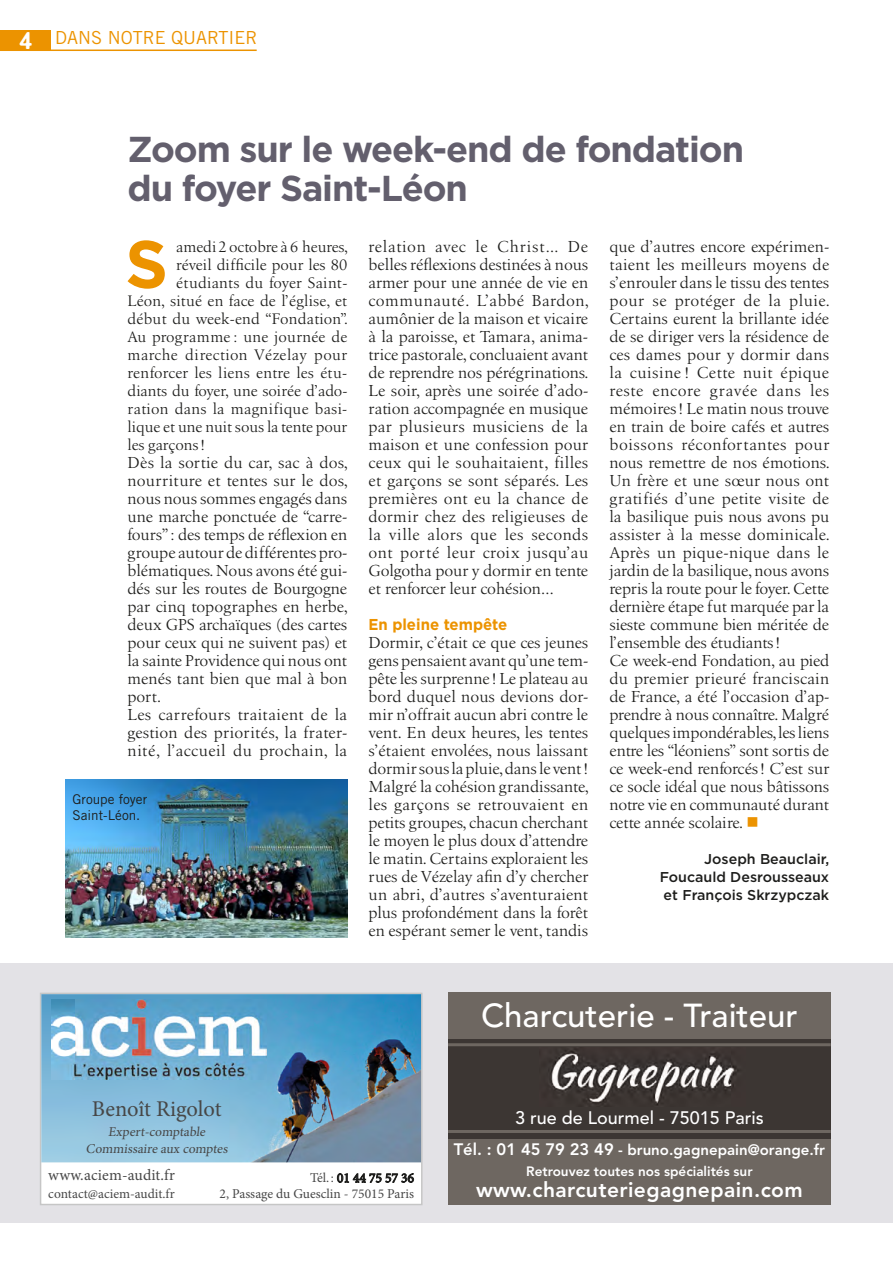
<style>
.page{position:relative;width:893px;height:1263px;background:#fff}
.page>*{position:absolute;margin:0;border:0;box-sizing:border-box;transform-origin:0 0}
.t1{font:700 67.2px "Gotham";color:#ec9300}
.t2{font:700 36px/39px "Gotham";letter-spacing:-.03em;color:#635f6d}
.t3{font:500 33px "Avenir";color:#fff}
.t4{font:22.5px "Minion Pro";letter-spacing:-.005em;color:#474747}
.t5{font:800 21px "Avenir";letter-spacing:.02em;color:#fff}
.t6{font:500 18px "Avenir";color:#fff}
.t7{font:18px "Trade Gothic";color:#ec9300}
.t8{font:16.5px/18px "Birka";color:#1d1d1b}
.t9{font:15.75px "Birka";letter-spacing:.015em;color:#1d1d1b}
.t10{font:15.75px "Birka";letter-spacing:.035em;color:#1d1d1b}
.t11{font:15.75px "Minion Pro";letter-spacing:.01em;color:#474747}
.t12{font:700 15.75px "Gotham";color:#ec9300;scale:.95 1}
.t13{font:800 15px "Avenir";color:#fff}
.t14{font:500 14.25px/18px "Gotham";color:#1d1d1b;text-align:justify}
.t15{font:13.5px/16.2px "Minion Pro";color:#474747;text-align:center}
.t16{font:800 13.5px "Avenir";color:#fff}
.t17{font:13.5px/16.5px "Trade Gothic";color:#1d1d1b}
.s1{font-family:"Amoebia Drop";font-size:22.5px;color:#fff}
.s2{color:#ec9300}
.s3{color:#1d1d1b}
.s4{font-size:16.5px}
</style>
<div class="page">
<hr style="left:0;top:50px;width:257px;height:1px;background:#ec9300">
<div style="left:0;top:31px;width:51px;height:19px;background:#ec9300"></div>
<img style="left:66px;top:779px;width:281px;height:159px">
<div style="left:0;top:963px;width:893px;height:259px;background:#e3e2e6"></div>
<div style="left:41px;top:993px;width:381px;height:211px;background:#fff"></div>
<div style="left:40px;top:993px;width:382px;height:212px;border:2px solid #c6c6c6"></div>
<img style="left:41px;top:994px;width:380px;height:168px">
<img style="left:51px;top:999px;width:215px;height:81px">
<svg style="left:337px;top:1173px;width:77px;height:10px"></svg>
<div style="left:448px;top:993px;width:383px;height:212px;background:#6e6761"></div>
<div style="left:448px;top:1039px;width:383px;height:99px;background:#3c3633"></div>
<img style="left:550px;top:1049px;width:189px;height:56px">
<hr style="left:448px;top:1043px;width:383px;height:3px;background:#6e6761">
<hr style="left:448px;top:1130px;width:383px;height:3px;background:#6e6761">
<p class="t7" style="left:19px;top:26px;width:240px"><span class="s1">4</span> DANS NOTRE QUARTIER</p>
<h2 class="t2" style="left:128px;top:129px;width:618px">Zoom sur le week-end de fondation du foyer Saint-Léon</h2>
<h1 class="t1" style="left:125px;top:220px;width:44px">S</h1>
<p class="t9" style="left:176px;top:238px;width:173px">amedi 2 octobre à 6 heures,</p>
<p class="t8" style="left:369px;top:238px;width:222px;text-align:justify">relation avec le Christ… De belles réflexions destinées à nous armer pour une année de vie en communauté. L’abbé Bardon, aumônier de la maison et vicaire à la paroisse, et Tamara, anima&shy;trice pastorale, concluaient avant de reprendre nos pérégrinations.<br>Le soir, après une soirée d’ado&shy;ration accompagnée en musique par plusieurs musiciens de la maison et une confession pour ceux qui le souhaitaient, filles et garçons se sont séparés. Les premières ont eu la chance de dormir chez des religieuses de la ville alors que les seconds ont porté leur croix jusqu’au Golgotha pour y dormir en tente et renforcer leur cohésion…</p>
<p class="t12" style="left:369px;top:614px;width:148px">En pleine tempête</p>
<p class="t8" style="left:369px;top:634px;width:222px;text-align:justify">Dormir, c’était ce que ces jeunes gens pensaient avant qu’une tem&shy;pête les surprenne ! Le plateau au bord duquel nous devions dor&shy;mir n’offrait aucun abri contre le vent. En deux heures, les tentes s’étaient envolées, nous laissant dormir sous la pluie, dans le vent!<br>Malgré la cohésion grandissante, les garçons se retrouvaient en petits groupes, chacun cherchant le moyen le plus doux d’attendre le matin. Certains exploraient les rues de Vézelay afin d’y chercher un abri, d’autres s’aventuraient plus profondément dans la forêt en espérant semer le vent, tandis</p>
<p class="t8" style="left:609px;top:238px;width:222px">que d’autres encore expérimen&shy;taient les meilleurs moyens de s’enrouler dans le tissu des tentes pour se protéger de la pluie.<br>Certains eurent la brillante idée de se diriger vers la résidence de ces dames pour y dormir dans la cuisine ! Cette nuit épique reste encore gravée dans les mémoires! Le matin nous trouve en train de boire cafés et autres boissons réconfortantes pour nous remettre de nos émotions.<br>Un frère et une sœur nous ont gratifiés d’une petite visite de la basilique puis nous avons pu assister à la messe dominicale.<br>Après un pique-nique dans le jardin de la basilique, nous avons repris la route pour le foyer. Cette dernière étape fut marquée par la sieste commune bien méritée de l’ensemble des étudiants!<br>Ce week-end Fondation, au pied du premier prieuré franciscain de France, a été l’occasion d’ap&shy;prendre à nous connaître. Malgré quelques impondérables, les liens entre les “léoniens” sont sortis de ce week-end renforcés! C’est sur ce socle idéal que nous bâtissons notre vie en communauté durant cette année scolaire. <span class="s2">■</span></p>
<p class="t14" style="left:660px;top:850px;width:171px;text-indent:45px">Joseph Beauclair, Foucauld Desrousseaux et François Skrzypczak</p>
<p class="t9" style="left:176px;top:256px;width:173px">réveil difficile pour les 80</p>
<p class="t9" style="left:176px;top:274px;width:173px">étudiants du foyer Saint-</p>
<p class="t9" style="left:128px;top:292px;width:221px">Léon, situé en face de l’église, et</p>
<p class="t9" style="left:128px;top:310px;width:222px">début du week-end “Fondation”.</p>
<p class="t9" style="left:128px;top:328px;width:221px">Au programme : une journée de</p>
<p class="t10" style="left:128px;top:346px;width:221px">marche direction Vézelay pour</p>
<p class="t9" style="left:128px;top:364px;width:221px">renforcer les liens entre les étu-</p>
<p class="t9" style="left:128px;top:382px;width:221px">diants du foyer, une soirée d’ado-</p>
<p class="t9" style="left:128px;top:400px;width:221px">ration dans la magnifique basi-</p>
<p class="t9" style="left:128px;top:418px;width:221px">lique et une nuit sous la tente pour</p>
<p class="t9" style="left:128px;top:436px;width:79px">les garçons!</p>
<p class="t8" style="left:128px;top:454px;width:222px">Dès la sortie du car, sac à dos, nourriture et tentes sur le dos, nous nous sommes engagés dans une marche ponctuée de “carre&shy;fours”: des temps de réflexion en groupe autour de différentes pro&shy;blématiques. Nous avons été gui&shy;dés sur les routes de Bourgogne par cinq topographes en herbe, deux GPS archaïques (des cartes pour ceux qui ne suivent pas) et la sainte Providence qui nous ont menés tant bien que mal à bon port.<br>Les carrefours traitaient de la gestion des priorités, la frater&shy;nité, l’accueil du prochain, la</p>
<p class="t17" style="left:73px;top:790px;width:76px">Groupe foyer<br>Saint-Léon.</p>
<h3 class="t4" style="left:92px;top:1093px;width:131px">Benoît Rigolot</h3>
<p class="t15" style="left:86px;top:1124px;width:145px">Expert-comptable<br>Commissaire aux comptes</p>
<p class="t11" style="left:48px;top:1164px;width:128px">www.aciem-audit.fr</p>
<p class="t15" style="left:48px;top:1186px;width:128px">contact@aciem-audit.fr</p>
<p class="t15" style="left:220px;top:1170px;width:196px;text-align:right">Tél. : <span class="s3">01 44 75 57 36<br></span>2, Passage du Guesclin - 75015 Paris</p>
<h3 class="t3" style="left:481px;top:996px;width:318px">Charcuterie - Traiteur</h3>
<p class="t6" style="left:515px;top:1107px;width:250px">3 rue de Lourmel - 75015 Paris</p>
<p class="t13" style="left:454px;top:1141px;width:373px"><span class="s4">Tél. : 01 45 79 23 49</span> - bruno.gagnepain@orange.fr</p>
<p class="t16" style="left:526px;top:1163px;width:228px">Retrouvez toutes nos spécialités sur</p>
<p class="t5" style="left:476px;top:1177px;width:328px">www.charcuteriegagnepain.com</p>
</div>
